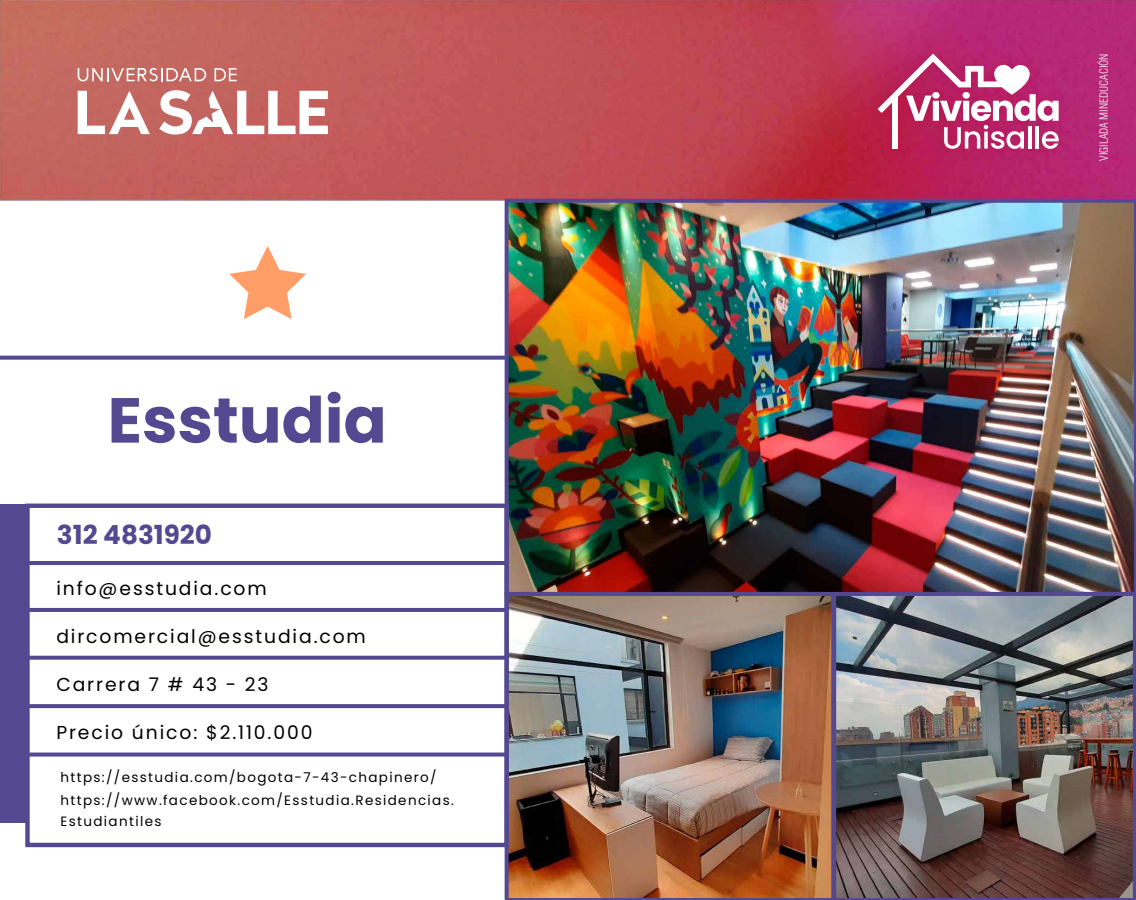
<style>
.page{position:relative;width:1136px;height:900px;background:#fff}
.page>*{position:absolute;margin:0;border:0;box-sizing:border-box;transform-origin:0 0}
.t1{font:700 63.53px "Poppins";color:#544991}
.t2{font:700 26.25px "Poppins";color:#544991}
.t3{font:18.75px "Poppins";letter-spacing:.1em;color:#000}
.t4{font:13.5px/23.2px "Poppins";letter-spacing:.1em;color:#000}
.t5{font:300 condensed 11.02px "Helvetica LT Std";color:#fff}
</style>
<div class="page">
<svg style="left:229px;top:246px;width:77px;height:73px"></svg>
<img style="left:0;top:0;width:1136px;height:201px">
<img style="left:859px;top:36px;width:217px;height:131px">
<svg style="left:877px;top:54px;width:181px;height:95px"></svg>
<svg style="left:78px;top:91px;width:72px;height:43px"></svg>
<svg style="left:159px;top:90px;width:169px;height:45px"></svg>
<svg style="left:78px;top:68px;width:128px;height:13px"></svg>
<svg style="left:214px;top:68px;width:23px;height:13px"></svg>
<img style="left:504px;top:199px;width:632px;height:393px">
<img style="left:504px;top:592px;width:328px;height:308px">
<img style="left:832px;top:592px;width:304px;height:308px">
<hr style="left:27px;top:561px;width:481px;height:4px;background:#544991">
<hr style="left:27px;top:608px;width:481px;height:4px;background:#544991">
<svg style="left:30px;top:656px;width:474px;height:4px;background:#605698"></svg>
<svg style="left:30px;top:704px;width:474px;height:4px;background:#584d94"></svg>
<svg style="left:30px;top:753px;width:474px;height:4px;background:#675d9d"></svg>
<svg style="left:0;top:356px;width:508px;height:4px;background:#62589a"></svg>
<div style="left:25px;top:504px;width:484px;height:343px;border:4px solid #544991"></div>
<div style="left:0;top:504px;width:27px;height:319px;background:#544991"></div>
<h1 class="t1" style="left:108px;top:384px;width:280px">Esstudia</h1>
<h2 class="t2" style="left:57px;top:519px;width:157px">312 4831920</h2>
<h3 class="t3" style="left:56px;top:578px;width:212px">info@esstudia.com</h3>
<h3 class="t3" style="left:56px;top:626px;width:311px">dircomercial@esstudia.com</h3>
<h3 class="t3" style="left:56px;top:674px;width:214px">Carrera 7 # 43 - 23</h3>
<h3 class="t3" style="left:56px;top:722px;width:258px">Precio único: $2.110.000</h3>
<p class="t4" style="left:61px;top:766px;width:395px">https://esstudia.com/bogota-7-43-chapinero/ https://www.facebook.com/Esstudia.Residencias.</p>
<p class="t4" style="left:61px;top:809px;width:102px">Estudiantiles</p>
<p class="t5" style="left:1096px;top:161px;width:109px;rotate:-90deg">VIGILADA MINEDUCACIÓN</p>
</div>
